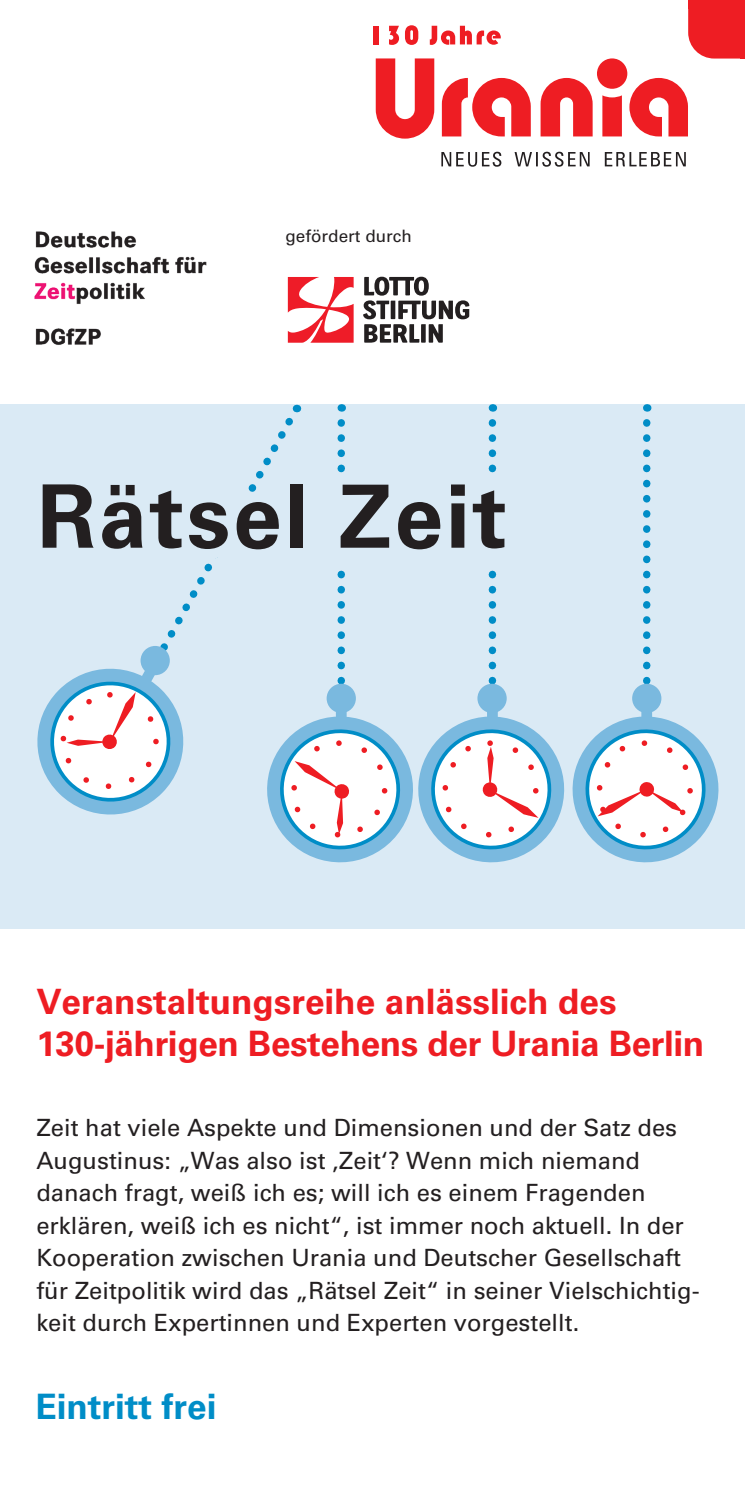
<style>
.page{position:relative;width:745px;height:1489px;background:#fff}
.page>*{position:absolute;margin:0;border:0;box-sizing:border-box;transform-origin:0 0}
.t1{font:700 87.5px "Univers LT Std";letter-spacing:.03em;color:#231f20}
.t2{font:700 35px/42px "Univers LT Std";letter-spacing:-.005em;color:#ee1d23}
.t3{font:700 35px "Univers LT Std";color:#008dc7}
.t4{font:23.75px/32.5px "Univers LT Std";color:#231f20}
.t5{font:17px "Univers LT Std";color:#231f20}
</style>
<div class="page">
<div style="left:687px;top:0;width:57px;height:8px;background:#ee1d23"></div>
<div style="left:739px;top:0;width:5px;height:59px;background:#ee1d23"></div>
<svg style="left:441px;top:152px;width:244px;height:15px"></svg>
<svg style="left:687px;top:7px;width:52px;height:52px;background:#ef3035"></svg>
<div style="left:596px;top:58px;width:31px;height:31px;background:#ee1d23;border-radius:50%"></div>
<svg style="left:602px;top:95px;width:19px;height:41px"></svg>
<svg style="left:540px;top:78px;width:52px;height:58px"></svg>
<svg style="left:629px;top:78px;width:58px;height:58px"></svg>
<svg style="left:441px;top:78px;width:89px;height:58px"></svg>
<svg style="left:375px;top:58px;width:59px;height:81px"></svg>
<div style="left:373px;top:26px;width:6px;height:18px;background:#ee1d23"></div>
<svg style="left:389px;top:25px;width:29px;height:20px"></svg>
<svg style="left:429px;top:26px;width:71px;height:19px"></svg>
<img style="left:34px;top:231px;width:173px;height:114px">
<svg style="left:288px;top:277px;width:65px;height:66px"></svg>
<svg style="left:363px;top:277px;width:106px;height:65px"></svg>
<div style="left:0;top:404px;width:744px;height:524px;background:#daeaf5"></div>
<svg style="left:37px;top:404px;width:682px;height:459px"></svg>
<p class="t5" style="left:285px;top:226px;width:128px">gefördert durch</p>
<h1 class="t1" style="left:37px;top:465px;width:470px">Rätsel Zeit</h1>
<h2 class="t2" style="left:36px;top:981px;width:669px">Veranstaltungsreihe anlässlich des<br>130-jährigen Bestehens der Urania Berlin</h2>
<p class="t4" style="left:36px;top:1111px;width:664px">Zeit hat viele Aspekte und Dimensionen und der Satz des Augustinus: „Was also ist ‚Zeit‘? Wenn mich niemand danach fragt, weiß ich es; will ich es einem Fragenden erklären, weiß ich es nicht“, ist immer noch aktuell. In der Kooperation zwischen Urania und Deutscher Gesellschaft für Zeitpolitik wird das „Rätsel Zeit“ in seiner Vielschichtig&shy;keit durch Expertinnen und Experten vorgestellt.</p>
<h2 class="t3" style="left:35px;top:1385px;width:182px">Eintritt frei</h2>
</div>
